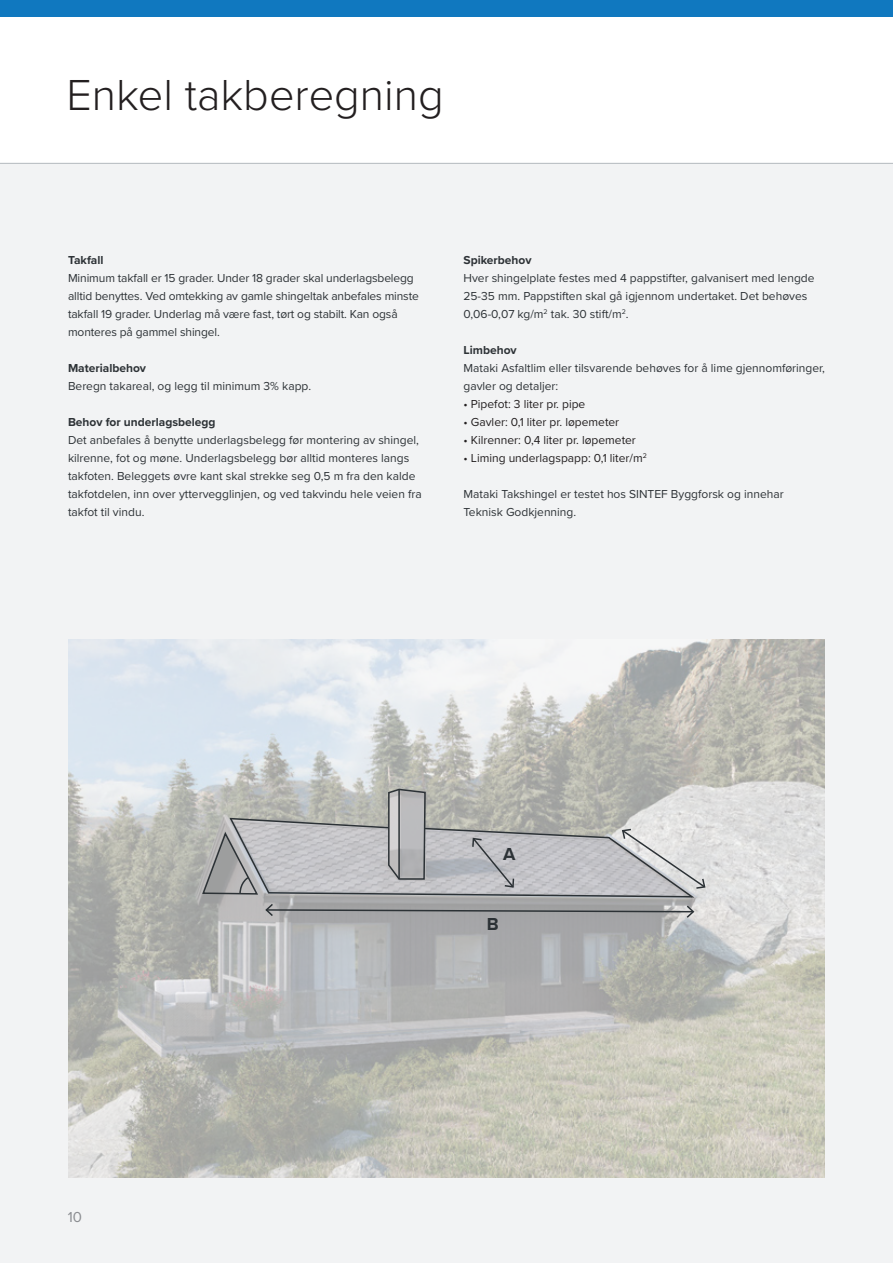
<style>
.page{position:relative;width:893px;height:1263px;background:#fff}
.page>*{position:absolute;margin:0;border:0;box-sizing:border-box;transform-origin:0 0}
.t1{font:300 45px "Proxima Nova";color:#231f20}
.t2{font:700 18px "Proxima Nova";color:#2c3236}
.t3{font:15px "Proxima Nova";color:#939598}
.t4{font:12px/18px "Proxima Nova";color:#2d3236}
.t5{font:12px "Proxima Nova";color:#231f20}
.t6{font:700 12px "Proxima Nova";color:#2d3236}
</style>
<div class="page">
<div style="left:0;top:0;width:893px;height:17px;background:#1078bf"></div>
<div style="left:0;top:164px;width:893px;height:1099px;background:#f2f3f4"></div>
<hr style="left:0;top:163px;width:893px;height:1px;background:#b2b7bc">
<img style="left:68px;top:640px;width:757px;height:538px">
<svg style="left:201px;top:788px;width:506px;height:131px"></svg>
<hr style="left:398px;top:790px;width:2px;height:89px;background:#2c3236">
<h1 class="t1" style="left:67px;top:61px;width:379px">Enkel takberegning</h1>
<p class="t6" style="left:68px;top:251px;width:37px">Takfall</p>
<p class="t4" style="left:68px;top:268px;width:352px">Minimum takfall er 15 grader. Under 18 grader skal underlagsbelegg alltid benyttes. Ved omtekking av gamle shingeltak anbefales minste takfall 19 grader. Underlag må være fast, tørt og stabilt. Kan også monteres på gammel shingel.</p>
<p class="t6" style="left:68px;top:359px;width:80px">Materialbehov</p>
<p class="t4" style="left:68px;top:376px;width:245px">Beregn takareal, og legg til minimum 3% kapp.</p>
<p class="t6" style="left:68px;top:413px;width:149px">Behov for underlagsbelegg</p>
<p class="t4" style="left:68px;top:430px;width:355px">Det anbefales å benytte underlagsbelegg før montering av shingel, kilrenne, fot og møne. Underlagsbelegg bør alltid monteres langs takfoten. Beleggets øvre kant skal strekke seg 0,5 m fra den kalde takfotdelen, inn over yttervegglinjen, og ved takvindu hele veien fra takfot til vindu.</p>
<p class="t6" style="left:463px;top:251px;width:70px">Spikerbehov</p>
<p class="t4" style="left:463px;top:268px;width:353px">Hver shingelplate festes med 4 pappstifter, galvanisert med lengde<br>25-35 mm. Pappstiften skal gå igjennom undertaket. Det behøves<br>0,06-0,07 kg/m<sup>2</sup> tak. 30 stift/m<sup>2</sup>.</p>
<p class="t6" style="left:463px;top:341px;width:55px">Limbehov</p>
<p class="t4" style="left:463px;top:358px;width:363px">Mataki Asfaltlim eller tilsvarende behøves for å lime gjennomføringer, gavler og detaljer:</p>
<p class="t5" style="left:463px;top:395px;width:123px">• Pipefot: 3 liter pr. pipe</p>
<p class="t5" style="left:463px;top:413px;width:157px">• Gavler: 0,1 liter pr. løpemeter</p>
<p class="t5" style="left:463px;top:431px;width:174px">• Kilrenner: 0,4 liter pr. løpemeter</p>
<p class="t5" style="left:463px;top:449px;width:185px">• Liming underlagspapp: 0,1 liter/m<sup>2</sup></p>
<p class="t4" style="left:463px;top:484px;width:322px">Mataki Takshingel er testet hos SINTEF Byggforsk og innehar<br>Teknisk Godkjenning.</p>
<p class="t3" style="left:68px;top:1206px;width:16px">10</p>
<h2 class="t2" style="left:503px;top:841px;width:14px">A</h2>
<h2 class="t2" style="left:487px;top:911px;width:13px">B</h2>
</div>
